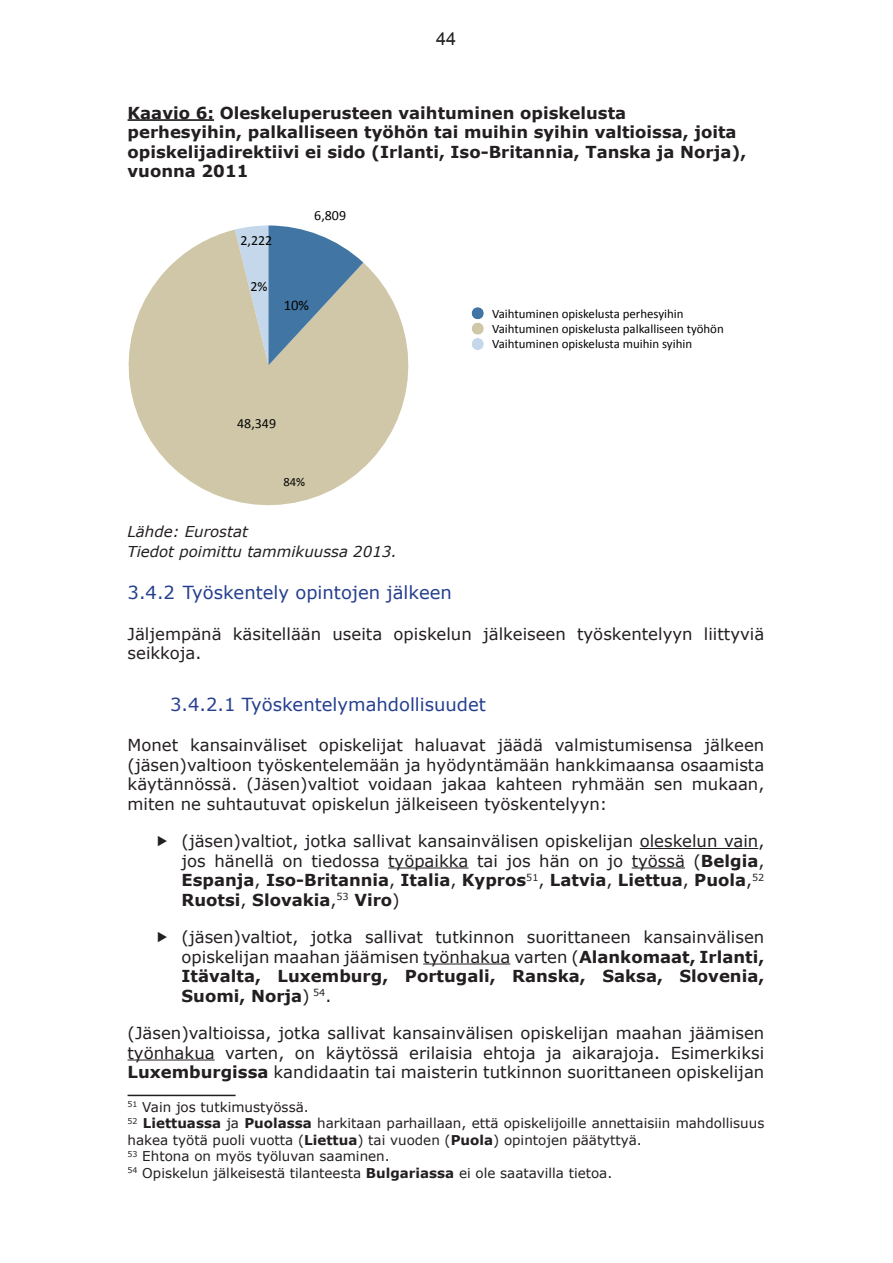
<style>
.page{position:relative;width:893px;height:1263px;background:#fff}
.page>*{position:absolute;margin:0;border:0;box-sizing:border-box;transform-origin:0 0}
.t1{font:18px "Verdana";color:#253f8e}
.t2{font:18px "Arial";color:#231f20}
.t3{font:16.5px/19.5px "Verdana";color:#231f20;text-align:justify}
.t4{font:700 16.5px/19.5px "Verdana";color:#231f20}
.t5{font:15.45px "Arial";color:#040503}
.t6{font:italic 15px/19.5px "Verdana";color:#231f20}
.t7{font:14.7px "Calibri";color:#040503}
.t8{font:13.95px "Arial";color:#040503}
.t9{font:13.95px "Calibri";color:#040503}
.t10{font:13.5px/16.5px "Verdana";color:#231f20}
.t11{font:12.9px/15.5px "Calibri";color:#040503}
.t12{font:12.6px "Calibri";color:#040503}
.s1{font-weight:700}
</style>
<div class="page">
<svg style="left:128px;top:230px;width:281px;height:276px;fill:#cfc7a7"></svg>
<svg style="left:235px;top:225px;width:128px;height:140px;background:#98acb5"></svg>
<svg style="left:471px;top:307px;width:13px;height:43px"></svg>
<hr style="left:128px;top:119px;width:86px;height:2px;background:#231f20">
<hr style="left:640px;top:848px;width:118px;height:1px;background:#231f20">
<hr style="left:388px;top:867px;width:80px;height:1px;background:#231f20">
<hr style="left:632px;top:867px;width:53px;height:1px;background:#231f20">
<hr style="left:423px;top:963px;width:87px;height:1px;background:#231f20">
<hr style="left:128px;top:1059px;width:87px;height:1px;background:#231f20">
<hr style="left:128px;top:1095px;width:108px;height:1px;background:#231f20">
<p class="t8" style="left:425px;top:22px;width:33px">2011</p>
<p class="t2" style="left:436px;top:27px;width:22px">44</p>
<p class="t8" style="left:247px;top:102px;width:25px">166</p>
<p class="t8" style="left:321px;top:102px;width:25px">104</p>
<p class="t8" style="left:395px;top:102px;width:25px">151</p>
<p class="t8" style="left:469px;top:102px;width:25px">506</p>
<p class="t8" style="left:551px;top:102px;width:17px">51</p>
<p class="t5" style="left:224px;top:120px;width:49px">47,992</p>
<p class="t5" style="left:298px;top:120px;width:49px">43,056</p>
<p class="t5" style="left:372px;top:120px;width:49px">47,086</p>
<p class="t5" style="left:446px;top:120px;width:49px">57,380</p>
<p class="t5" style="left:529px;top:120px;width:40px">4,723</p>
<p class="t5" style="left:603px;top:120px;width:40px">5,404</p>
<p class="t5" style="left:677px;top:120px;width:40px">6,148</p>
<p class="t4" style="left:128px;top:103px;width:620px">Kaavio 6: Oleskeluperusteen vaihtuminen opiskelusta<br>perhesyihin, palkalliseen työhön tai muihin syihin valtioissa, joita opiskelijadirektiivi ei sido (Irlanti, Iso-Britannia, Tanska ja Norja), vuonna 2011</p>
<p class="t9" style="left:240px;top:232px;width:33px">2,222</p>
<p class="t9" style="left:314px;top:207px;width:33px">6,809</p>
<p class="t9" style="left:251px;top:277px;width:19px">2%</p>
<p class="t7" style="left:284px;top:296px;width:27px">10%</p>
<p class="t9" style="left:237px;top:415px;width:40px">48,349</p>
<p class="t12" style="left:283px;top:474px;width:23px">84%</p>
<p class="t11" style="left:492px;top:305px;width:233px">Vaihtuminen opiskelusta perhesyihin<br>Vaihtuminen opiskelusta palkalliseen työhön<br>Vaihtuminen opiskelusta muihin syihin</p>
<p class="t6" style="left:128px;top:522px;width:271px">Lähde: Eurostat<br>Tiedot poimittu tammikuussa 2013.</p>
<p class="t1" style="left:128px;top:581px;width:326px">3.4.2 Työskentely opintojen jälkeen</p>
<p class="t3" style="left:128px;top:624px;width:638px">Jäljempänä käsitellään useita opiskelun jälkeiseen työskentelyyn liittyviä seikkoja.</p>
<p class="t1" style="left:170px;top:692px;width:317px">3.4.2.1 Työskentelymahdollisuudet</p>
<p class="t3" style="left:128px;top:735px;width:638px">Monet kansainväliset opiskelijat haluavat jäädä valmistumisensa jälkeen (jäsen)valtioon työskentelemään ja hyödyntämään hankkimaansa osaamista käytännössä. (Jäsen)valtiot voidaan jakaa kahteen ryhmään sen mukaan, miten ne suhtautuvat opiskelun jälkeiseen työskentelyyn:</p>
<p class="t3" style="left:182px;top:831px;width:584px">(jäsen)valtiot, jotka sallivat kansainvälisen opiskelijan oleskelun vain, jos hänellä on tiedossa työpaikka tai jos hän on jo työssä (<span class="s1">Belgia</span>, <span class="s1">Espanja</span>, <span class="s1">Iso-Britannia</span>, <span class="s1">Italia</span>, <span class="s1">Kypros</span><sup>51</sup>, <span class="s1">Latvia</span>, <span class="s1">Liettua</span>, <span class="s1">Puola</span>,<sup>52<br></sup><span class="s1">Ruotsi</span>, <span class="s1">Slovakia</span>,<sup>53</sup> <span class="s1">Viro</span>)</p>
<p class="t3" style="left:182px;top:927px;width:584px">(jäsen)valtiot, jotka sallivat tutkinnon suorittaneen kansainvälisen opiskelijan maahan jäämisen työnhakua varten (<span class="s1">Alankomaat, Irlanti, Itävalta, Luxemburg, Portugali, Ranska, Saksa, Slovenia, Suomi, Norja</span>) <sup>54</sup>.</p>
<p class="t3" style="left:128px;top:1023px;width:638px">(Jäsen)valtioissa, jotka sallivat kansainvälisen opiskelijan maahan jäämisen työnhakua varten, on käytössä erilaisia ehtoja ja aikarajoja. Esimerkiksi <span class="s1">Luxemburgissa</span> kandidaatin tai maisterin tutkinnon suorittaneen opiskelijan</p>
<p class="t10" style="left:128px;top:1099px;width:638px"><sup>51</sup> Vain jos tutkimustyössä.<br><sup>52</sup> <span class="s1">Liettuassa</span> ja <span class="s1">Puolassa</span> harkitaan parhaillaan, että opiskelijoille annettaisiin mahdollisuus hakea työtä puoli vuotta (<span class="s1">Liettua</span>) tai vuoden (<span class="s1">Puola</span>) opintojen päätyttyä.<br><sup>53</sup> Ehtona on myös työluvan saaminen.<br><sup>54</sup> Opiskelun jälkeisestä tilanteesta <span class="s1">Bulgariassa</span> ei ole saatavilla tietoa.</p>
<p class="t8" style="left:125px;top:733px;width:36px">3,133</p>
<p class="t8" style="left:228px;top:732px;width:44px">41,860</p>
<p class="t5" style="left:138px;top:750px;width:24px">9%</p>
<p class="t5" style="left:224px;top:961px;width:49px">57,380</p>
</div>
